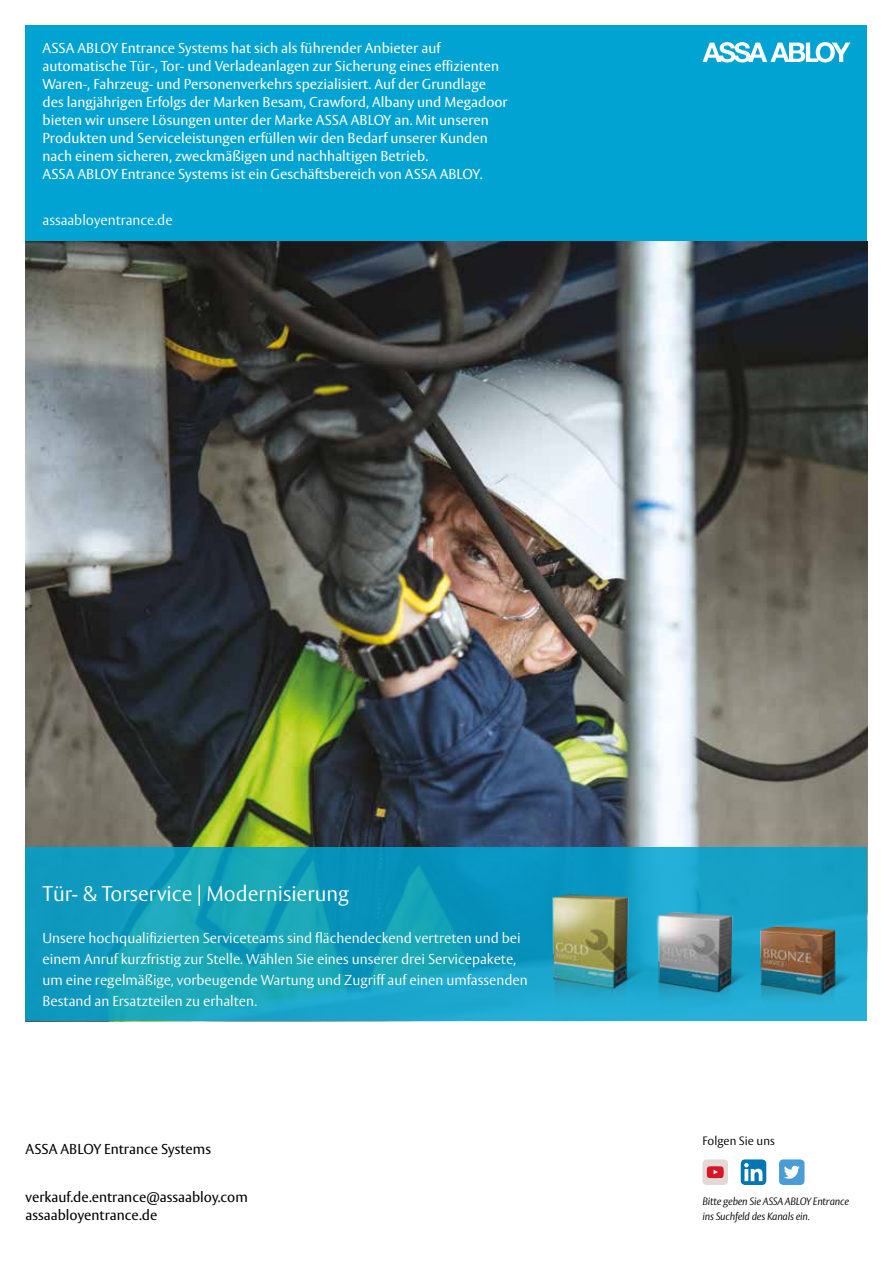
<style>
.page{position:relative;width:893px;height:1263px;background:#fff}
.page>*{position:absolute;margin:0;border:0;box-sizing:border-box;transform-origin:0 0}
.t1{font:300 21px "ASSA Vesta";color:#fff}
.t2{font:14.25px/18px "ASSA Vesta";color:#fff}
.t3{font:300 14.25px/21px "ASSA Vesta";color:#fff}
.t4{font:14.25px/18px "ASSA Vesta";color:#000}
.t5{font:300 12px "ASSA Vesta";color:#000}
.t6{font:italic 300 10.5px/15px "ASSA Vesta";letter-spacing:-.02em;color:#000}
</style>
<div class="page">
<div style="left:26px;top:26px;width:841px;height:216px;background:#00a3d2"></div>
<svg style="left:702px;top:42px;width:148px;height:20px"></svg>
<img style="left:26px;top:242px;width:841px;height:605px">
<div style="left:779px;top:1159px;width:25px;height:26px;background:#4a9cd6;border-radius:4px"></div>
<svg style="left:784px;top:1166px;width:16px;height:13px"></svg>
<div style="left:741px;top:1159px;width:25px;height:26px;background:#0076b3;border-radius:4px"></div>
<svg style="left:744px;top:1163px;width:18px;height:18px"></svg>
<div style="left:702px;top:1159px;width:26px;height:26px;background:#e2d9d7;border-radius:4px"></div>
<svg style="left:707px;top:1166px;width:17px;height:12px"></svg>
<svg style="left:26px;top:847px;width:505px;height:174px;background:#139fbd"></svg>
<img style="left:531px;top:807px;width:337px;height:215px">
<p class="t2" style="left:43px;top:40px;width:467px">ASSA ABLOY Entrance Systems hat sich als führender Anbieter auf automatische Tür-, Tor- und Verladeanlagen zur Sicherung eines effizienten Waren-, Fahrzeug- und Personenverkehrs spezialisiert. Auf der Grundlage des langjährigen Erfolgs der Marken Besam, Crawford, Albany und Megadoor bieten wir unsere Lösungen unter der Marke ASSA ABLOY an. Mit unseren Produkten und Serviceleistungen erfüllen wir den Bedarf unserer Kunden nach einem sicheren, zweckmäßigen und nachhaltigen Betrieb.<br>ASSA ABLOY Entrance Systems ist ein Geschäftsbereich von ASSA ABLOY.</p>
<p class="t3" style="left:43px;top:210px;width:132px">assaabloyentrance.de</p>
<h1 class="t1" style="left:43px;top:880px;width:308px">Tür- &amp; Torservice | Modernisierung</h1>
<p class="t3" style="left:43px;top:928px;width:487px">Unsere hochqualifizierten Serviceteams sind flächendeckend vertreten und bei einem Anruf kurzfristig zur Stelle. Wählen Sie eines unserer drei Servicepakete, um eine regelmäßige, vorbeugende Wartung und Zugriff auf einen umfassenden Bestand an Ersatzteilen zu erhalten.</p>
<p class="t4" style="left:26px;top:1141px;width:187px">ASSA ABLOY Entrance Systems</p>
<p class="t4" style="left:26px;top:1189px;width:224px">verkauf.de.entrance@assaabloy.com assaabloyentrance.de</p>
<p class="t5" style="left:702px;top:1134px;width:74px">Folgen Sie uns</p>
<p class="t6" style="left:702px;top:1195px;width:148px">Bitte geben Sie ASSA ABLOY Entrance ins Suchfeld des Kanals ein.</p>
</div>
